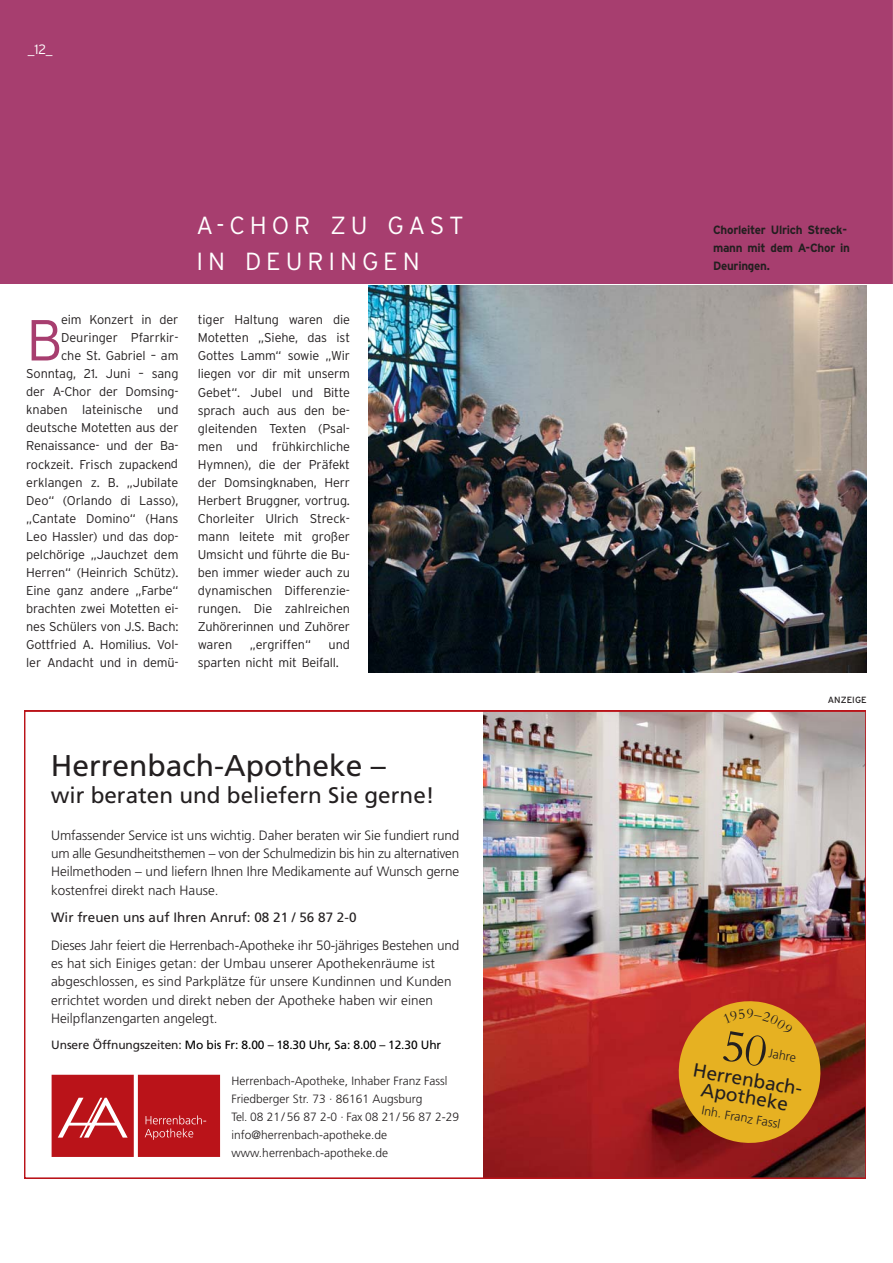
<style>
.page{position:relative;width:893px;height:1263px;background:#fff}
.page>*{position:absolute;margin:0;border:0;box-sizing:border-box;transform-origin:0 0}
.t1{font:300 57.75px "Interstate";color:#a73e6f}
.t2{font:30px "Frutiger Roman+SQPKIM";color:#231f20}
.t3{font:300 24.75px/36px "Interstate";letter-spacing:.2em;color:#fff}
.t4{font:22.5px "Frutiger Roman+SQPKIM";color:#231f20}
.t5{font:19.05px/17.5px "Frutiger Roman+SQPKIM";color:#231f20;text-align:center}
.t6{font:13.5px/18.1px "Frutiger Light+IWQMWX";letter-spacing:.005em;color:#231f20;text-align:justify}
.t7{font:13.5px "Frutiger Roman+SQPKIM";color:#231f20}
.t8{font:300 13.5px "Interstate";color:#fff}
.t9{font:300 12.75px/18px "Interstate";letter-spacing:-.015em;color:#231f20;text-align:right}
.t10{font:12.45px "Frutiger Light+IWQMWX";color:#231f20}
.t11{font:12px/18px "Frutiger Light+IWQMWX";color:#231f20}
.t12{font:12px "Frutiger Roman+SQPKIM";letter-spacing:-.01em;color:#000}
.t13{font:700 12px/18px "Interstate";letter-spacing:-.02em;color:#231f20}
.t14{font:9px "Interstate";letter-spacing:.005em;color:#231f20}
.s1{color:#231f20}
</style>
<div class="page">
<img style="left:0;top:0;width:893px;height:1179px">
<svg style="left:673px;top:995px;width:153px;height:153px;background:#ca7f1f"></svg>
<p class="t8" style="left:28px;top:45px;width:26px">_12_</p>
<h3 class="t3" style="left:196px;top:210px;width:269px">A-CHOR ZU GAST<br>IN DEURINGEN</h3>
<p class="t9" style="left:26px;top:312px;width:154px">eim Konzert in der<br>Deuringer Pfarrkir-<br>che St. Gabriel – am<br>Sonntag, 21. Juni – sang der A-Chor der Domsing&shy;knaben lateinische und deutsche Motetten aus der<br>Renaissance- und der Ba&shy;rockzeit. Frisch zupackend erklangen z. B. „Jubilate<br>Deo“ (Orlando di Lasso), „Cantate Domino“ (Hans<br>Leo Hassler) und das dop&shy;pelchörige „Jauchzet dem<br>Herren“ (Heinrich Schütz).<br>Eine ganz andere „Farbe“ brachten zwei Motetten ei&shy;nes Schülers von J.S. Bach:<br>Gottfried A. Homilius. Vol&shy;ler Andacht und in demü-</p>
<p class="t9" style="left:198px;top:312px;width:154px;text-align:justify">tiger Haltung waren die Motetten „Siehe, das ist Gottes Lamm“ sowie „Wir liegen vor dir mit unserm Gebet“. Jubel und Bitte sprach auch aus den be&shy;gleitenden Texten (Psal&shy;men und frühkirchliche Hymnen), die der Präfekt der Domsingknaben, Herr Herbert Bruggner, vortrug.<br>Chorleiter Ulrich Streck&shy;mann leitete mit großer Umsicht und führte die Bu&shy;ben immer wieder auch zu dynamischen Differenzie&shy;rungen. Die zahlreichen Zuhörerinnen und Zuhörer waren</p>
<h1 class="t1" style="left:26px;top:319px;width:38px">B</h1>
<p class="t9" style="left:198px;top:636px;width:154px;text-align:left;text-indent:131px">und sparten nicht mit Beifall.</p>
<p class="t9" style="left:250px;top:636px;width:63px">„ergriffen“</p>
<h2 class="t2" style="left:51px;top:753px;width:337px">Herrenbach-Apotheke –</h2>
<h3 class="t4" style="left:51px;top:786px;width:385px">wir beraten und beliefern Sie gerne!</h3>
<p class="t6" style="left:51px;top:828px;width:410px">Umfassender Service ist uns wichtig. Daher beraten wir Sie fundiert rund um alle Gesundheitsthemen – von der Schulmedizin bis hin zu alternativen Heilmethoden – und liefern Ihnen Ihre Medikamente auf Wunsch gerne kostenfrei direkt nach Hause.</p>
<p class="t7" style="left:51px;top:912px;width:307px">Wir freuen uns auf Ihren Anruf: 08 21 / 56 87 2-0</p>
<p class="t6" style="left:51px;top:938px;width:410px;text-align:left">Dieses Jahr feiert die Herrenbach-Apotheke ihr 50-jähriges Bestehen und es hat sich Einiges getan: der Umbau unserer Apothekenräume ist abgeschlossen, es sind Parkplätze für unsere Kundinnen und Kunden errichtet worden und direkt neben der Apotheke haben wir einen Heilpflanzengarten angelegt.</p>
<p class="t12" style="left:51px;top:1039px;width:392px"><span class="s1">Unsere Öffnungszeiten:</span> Mo bis Fr: 8.00 – 18.30 Uhr, Sa: 8.00 – 12.30 Uhr</p>
<p class="t11" style="left:232px;top:1073px;width:229px">Herrenbach-Apotheke, Inhaber Franz Fassl Friedberger Str. 73 · 86161 Augsburg<br>Tel. 08 21 / 56 87 2-0 · Fax 08 21 / 56 87 2-29 info@herrenbach-apotheke.de www.herrenbach-apotheke.de</p>
<p class="t13" style="left:713px;top:222px;width:138px">Chorleiter Ulrich Streck&shy;mann mit dem A-Chor in<br>Deuringen.</p>
<p class="t14" style="left:828px;top:697px;width:41px">ANZEIGE</p>
<p class="t10" style="left:770px;top:1049px;width:29px;rotate:10deg">Jahre</p>
<h3 class="t5" style="left:695px;top:1063px;width:115px;rotate:10deg">Herrenbach-<br>Apotheke</h3>
<p class="t10" style="left:702px;top:1106px;width:81px;rotate:10deg">Inh. Franz Fassl</p>
</div>
